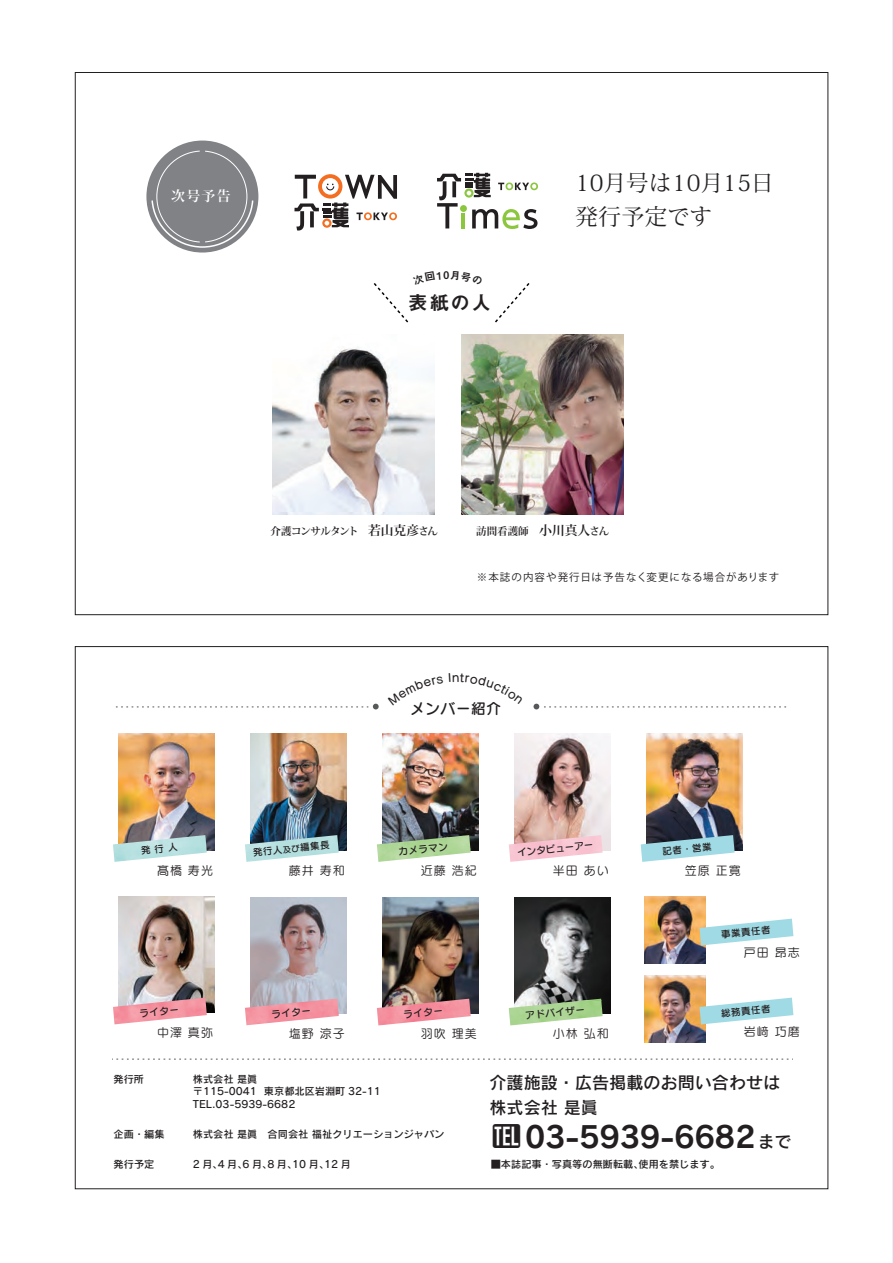
<style>
.page{position:relative;width:893px;height:1263px;background:#fff}
.page>*{position:absolute;margin:0;border:0;box-sizing:border-box;transform-origin:0 0}
.t1{font:29.25px "Rodin Pro B";color:#231f20}
.t2{font:22.5px/34px "Koz Min Pr 6 N";letter-spacing:.02em;color:#231f20}
.t3{font:19.5px "Midashi Go Pro MB31";color:#231f20}
.t4{font:17.1px/24.3px "Rodin Pro DB";color:#231f20}
.t5{font:14.55px "Seurat Pro DB";letter-spacing:.05em;color:#231f20}
.t6{font:700 13.8px "Koz Min Pr 6 N";color:#fff}
.t7{font:12px "Seurat Pro M";letter-spacing:.085em;color:#231f20}
.t8{font:10.5px "Koz Go Pr 6 N";letter-spacing:.1em;color:#231f20}
.t9{font:700 10.5px "Koz Min Pr 6 N";letter-spacing:-.09em;color:#231f20}
.t10{font:700 10.5px "Koz Min Pr 6 N";letter-spacing:-.05em;color:#231f20}
.t11{font:10.2px/12.3px "Rodin Pro DB";color:#231f20}
.t12{font:9.6px "Seurat Pro DB";color:#231f20}
.s1{font-size:12.75px}
.s2{font-size:8.25px}
.s3{font-family:"Rodin Pro DB";font-size:17.1px}
</style>
<div class="page">
<hr style="left:892px;top:0;width:1px;height:1263px;background:#e1f4fc">
<svg style="left:294px;top:174px;width:103px;height:57px"></svg>
<svg style="left:437px;top:173px;width:101px;height:56px"></svg>
<div style="left:460px;top:205px;width:7px;height:7px;background:#8bc63e;border-radius:50%"></div>
<img style="left:273px;top:347px;width:162px;height:168px">
<img style="left:462px;top:334px;width:162px;height:181px">
<svg style="left:495px;top:283px;width:35px;height:40px"></svg>
<div style="left:146px;top:141px;width:112px;height:112px;background:#808285;border-radius:50%"></div>
<svg style="left:151px;top:150px;width:103px;height:98px"></svg>
<img style="left:118px;top:734px;width:97px;height:116px">
<img style="left:250px;top:734px;width:97px;height:116px">
<svg style="left:245px;top:835px;width:94px;height:27px"></svg>
<img style="left:382px;top:734px;width:97px;height:116px">
<svg style="left:377px;top:835px;width:94px;height:27px"></svg>
<img style="left:514px;top:734px;width:97px;height:116px">
<svg style="left:509px;top:835px;width:94px;height:27px"></svg>
<img style="left:118px;top:896px;width:97px;height:116px">
<svg style="left:113px;top:997px;width:94px;height:27px"></svg>
<img style="left:250px;top:897px;width:97px;height:116px">
<svg style="left:245px;top:998px;width:94px;height:27px"></svg>
<img style="left:382px;top:897px;width:97px;height:116px">
<svg style="left:377px;top:999px;width:94px;height:26px"></svg>
<img style="left:646px;top:734px;width:97px;height:116px">
<svg style="left:641px;top:835px;width:94px;height:27px"></svg>
<img style="left:514px;top:897px;width:97px;height:116px">
<svg style="left:509px;top:999px;width:94px;height:26px"></svg>
<img style="left:645px;top:896px;width:60px;height:67px">
<svg style="left:699px;top:919px;width:94px;height:26px"></svg>
<img style="left:645px;top:975px;width:60px;height:67px">
<svg style="left:699px;top:998px;width:94px;height:26px"></svg>
<svg style="left:112px;top:1059px;width:681px;height:1px"></svg>
<svg style="left:116px;top:704px;width:263px;height:5px"></svg>
<svg style="left:533px;top:704px;width:254px;height:5px"></svg>
<svg style="left:373px;top:283px;width:36px;height:40px"></svg>
<svg style="left:113px;top:835px;width:94px;height:27px"></svg>
<h3 class="t6" style="left:171px;top:188px;width:61px">次号予告</h3>
<h3 class="t3" style="left:408px;top:287px;width:84px">表紙の人</h3>
<h2 class="t2" style="left:575px;top:166px;width:200px">10月号は10月15日発行予定です</h2>
<p class="t9" style="left:271px;top:525px;width:169px">介護コンサルタント　<span class="s1">若山克彦</span>さん</p>
<p class="t10" style="left:476px;top:525px;width:134px">訪問看護師　<span class="s1">小川真人</span>さん</p>
<p class="t8" style="left:477px;top:571px;width:304px">※本誌の内容や発行日は予告なく変更になる場合があります</p>
<h3 class="t5" style="left:410px;top:698px;width:92px">メンバー紹介</h3>
<p class="t7" style="left:157px;top:862px;width:58px">髙橋 寿光</p>
<p class="t12" style="left:252px;top:846px;width:78px;rotate:-6deg">発行人<span class="s2">及び</span>編集長</p>
<p class="t7" style="left:289px;top:862px;width:58px">藤井 寿和</p>
<p class="t12" style="left:139px;top:1007px;width:41px;rotate:-6deg">ライター</p>
<p class="t7" style="left:157px;top:1025px;width:58px">中澤 真弥</p>
<p class="t12" style="left:271px;top:1008px;width:41px;rotate:-6deg">ライター</p>
<p class="t7" style="left:289px;top:1026px;width:58px">塩野 涼子</p>
<p class="t12" style="left:398px;top:845px;width:51px;rotate:-6deg">カメラマン</p>
<p class="t7" style="left:421px;top:862px;width:58px">近藤 浩紀</p>
<p class="t12" style="left:517px;top:846px;width:78px;rotate:-6deg">インタビューアー</p>
<p class="t7" style="left:553px;top:862px;width:58px">半田 あい</p>
<p class="t12" style="left:403px;top:1008px;width:41px;rotate:-6deg">ライター</p>
<p class="t7" style="left:421px;top:1026px;width:58px">羽吹 理美</p>
<p class="t12" style="left:525px;top:1009px;width:61px;rotate:-6deg">アドバイザー</p>
<p class="t7" style="left:553px;top:1026px;width:58px">小林 弘和</p>
<p class="t12" style="left:662px;top:845px;width:51px;rotate:-6deg">記者・営業</p>
<p class="t7" style="left:685px;top:862px;width:58px">笠原 正寛</p>
<p class="t12" style="left:720px;top:928px;width:51px;rotate:-6deg">事業責任者</p>
<p class="t7" style="left:744px;top:945px;width:58px">戸田 昂志</p>
<p class="t12" style="left:720px;top:1007px;width:51px;rotate:-6deg">総務責任者</p>
<p class="t7" style="left:744px;top:1024px;width:58px">岩﨑 巧磨</p>
<p class="t11" style="left:114px;top:1073px;width:32px">発行所</p>
<p class="t11" style="left:193px;top:1073px;width:190px">株式会社 是眞<br>〒115-0041 東京都北区岩淵町 32-11<br>TEL.03-5939-6682</p>
<p class="t11" style="left:114px;top:1127px;width:52px">企画・編集</p>
<p class="t11" style="left:193px;top:1128px;width:253px">株式会社 是眞　合同会社 福祉クリエーションジャパン</p>
<p class="t11" style="left:114px;top:1158px;width:42px">発行予定</p>
<p class="t11" style="left:193px;top:1158px;width:160px">2 月、4 月、6 月、8 月、10 月、12 月</p>
<h3 class="t4" style="left:490px;top:1070px;width:292px">介護施設・広告掲載のお問い合わせは株式会社 是眞</h3>
<h1 class="t1" style="left:490px;top:1117px;width:304px">✓03-5939-6682<span class="s3">まで</span></h1>
<p class="t11" style="left:491px;top:1158px;width:231px">■本誌記事・写真等の無断転載、使用を禁じます。</p>
</div>
